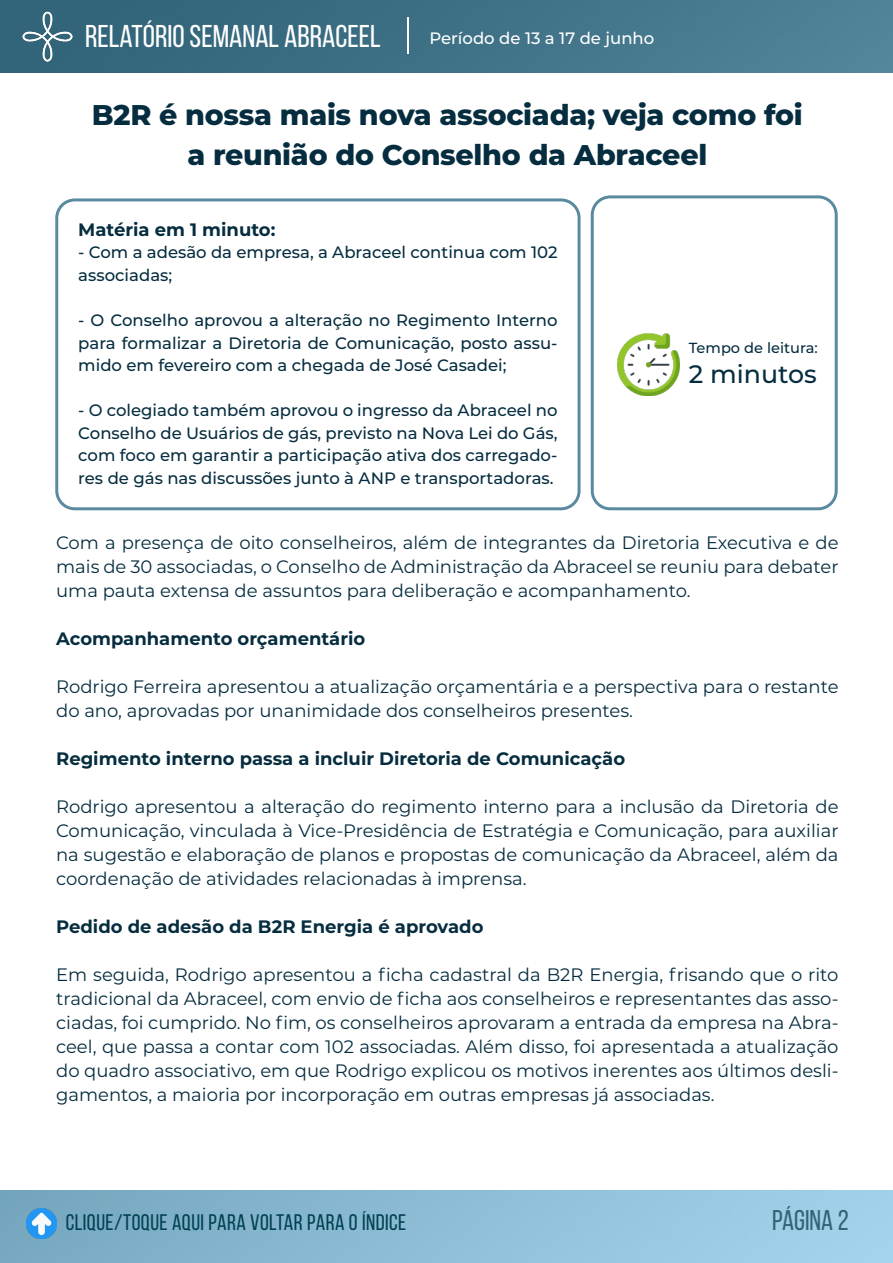
<style>
.page{position:relative;width:893px;height:1263px;background:#fff}
.page>*{position:absolute;margin:0;border:0;box-sizing:border-box;transform-origin:0 0}
.t1{font:31.5px "Bebas Neue";color:#fff}
.t2{font:800 28.5px/40.5px "Montserrat";letter-spacing:-.01em;color:#062d3f;text-align:center}
.t3{font:28.5px "Bebas Neue";color:#326479}
.t4{font:500 25.2px "Montserrat";color:#062d3f}
.t5{font:22.5px "Bebas Neue";letter-spacing:.02em;color:#014153}
.t6{font:18px/24px "Montserrat";color:#062d3f;text-align:justify}
.t7{font:700 18px "Montserrat";color:#062d3f}
.t8{font:500 16.5px/22.5px "Montserrat";color:#062d3f;text-align:justify}
.t9{font:500 16.5px "Montserrat";color:#fff}
.t10{font:500 14.55px "Montserrat";color:#062d3f}
</style>
<div class="page">
<img style="left:0;top:0;width:893px;height:72px">
<img style="left:0;top:1191px;width:892px;height:72px">
<img style="left:23px;top:11px;width:50px;height:50px">
<hr style="left:407px;top:17px;width:2px;height:37px;background:#fff">
<img style="left:27px;top:1209px;width:29px;height:29px">
<div style="left:591px;top:195px;width:247px;height:315px;border:3px solid #5a8aa0;border-radius:18px"></div>
<div style="left:55px;top:198px;width:526px;height:312px;border:3px solid #5a8aa0;border-radius:18px"></div>
<img style="left:617px;top:333px;width:63px;height:62px">
<h1 class="t1" style="left:85px;top:19px;width:297px">RELATÓRIO SEMANAL ABRACEEL</h1>
<p class="t9" style="left:429px;top:26px;width:226px">Período de 13 a 17 de junho</p>
<h2 class="t2" style="left:92px;top:93px;width:712px">B2R é nossa mais nova associada; veja como foi a reunião do Conselho da Abraceel</h2>
<p class="t7" style="left:78px;top:217px;width:199px">Matéria em 1 minuto:</p>
<p class="t8" style="left:78px;top:241px;width:481px">- Com a adesão da empresa, a Abraceel continua com 102 associadas;</p>
<p class="t8" style="left:78px;top:308px;width:481px">- O Conselho aprovou a alteração no Regimento Interno para formalizar a Diretoria de Comunicação, posto assu&shy;mido em fevereiro com a chegada de José Casadei;</p>
<p class="t8" style="left:78px;top:398px;width:481px">- O colegiado também aprovou o ingresso da Abraceel no Conselho de Usuários de gás, previsto na Nova Lei do Gás, com foco em garantir a participação ativa dos carregado&shy;res de gás nas discussões junto à ANP e transportadoras.</p>
<p class="t10" style="left:689px;top:337px;width:131px">Tempo de leitura:</p>
<h3 class="t4" style="left:689px;top:356px;width:129px">2 minutos</h3>
<p class="t6" style="left:56px;top:530px;width:784px">Com a presença de oito conselheiros, além de integrantes da Diretoria Executiva e de mais de 30 associadas, o Conselho de Administração da Abraceel se reuniu para debater uma pauta extensa de assuntos para deliberação e acompanhamento.</p>
<p class="t7" style="left:56px;top:626px;width:311px">Acompanhamento orçamentário</p>
<p class="t6" style="left:56px;top:674px;width:784px">Rodrigo Ferreira apresentou a atualização orçamentária e a perspectiva para o restante do ano, aprovadas por unanimidade dos conselheiros presentes.</p>
<p class="t7" style="left:56px;top:746px;width:571px">Regimento interno passa a incluir Diretoria de Comunicação</p>
<p class="t6" style="left:56px;top:794px;width:784px">Rodrigo apresentou a alteração do regimento interno para a inclusão da Diretoria de Comunicação, vinculada à Vice-Presidência de Estratégia e Comunicação, para auxiliar na sugestão e elaboração de planos e propostas de comunicação da Abraceel, além da coordenação de atividades relacionadas à imprensa.</p>
<p class="t7" style="left:56px;top:914px;width:429px">Pedido de adesão da B2R Energia é aprovado</p>
<p class="t6" style="left:56px;top:962px;width:784px">Em seguida, Rodrigo apresentou a ficha cadastral da B2R Energia, frisando que o rito tradicional da Abraceel, com envio de ficha aos conselheiros e representantes das asso&shy;ciadas, foi cumprido. No fim, os conselheiros aprovaram a entrada da empresa na Abra&shy;ceel, que passa a contar com 102 associadas. Além disso, foi apresentada a atualização do quadro associativo, em que Rodrigo explicou os motivos inerentes aos últimos desli&shy;gamentos, a maioria por incorporação em outras empresas já associadas.</p>
<p class="t5" style="left:66px;top:1210px;width:342px">CLIQUE/TOQUE AQUI PARA VOLTAR PARA O ÍNDICE</p>
<h2 class="t3" style="left:772px;top:1205px;width:78px">PÁGINA 2</h2>
</div>
